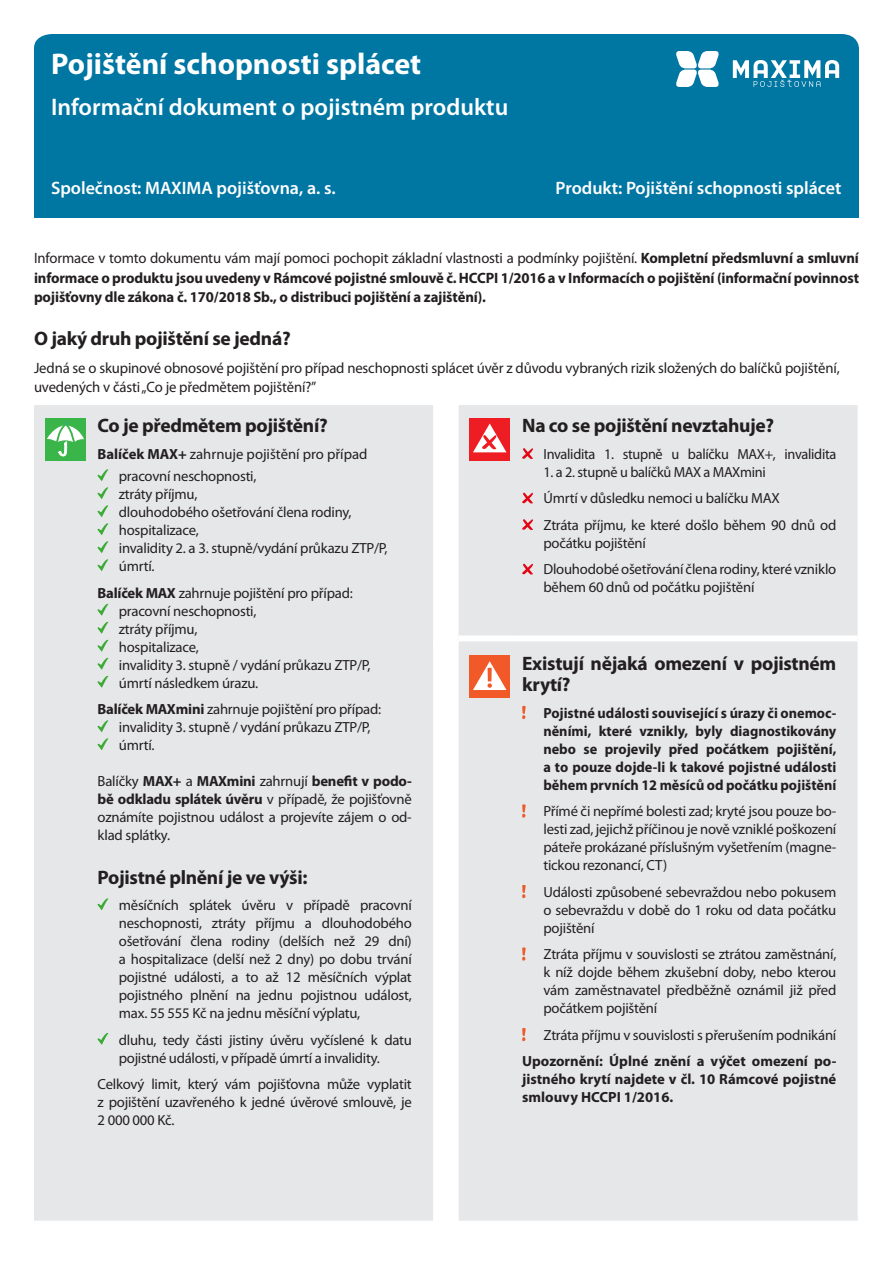
<style>
.page{position:relative;width:893px;height:1263px;background:#fff}
.page>*{position:absolute;margin:0;border:0;box-sizing:border-box;transform-origin:0 0}
.Form_title{font:700 30px "Myriad Pro";color:#fff}
.Form_sub_title{font:600 24px "Myriad Pro";color:#fff}
.Cover_subhead{font:700 19.5px/21px "Myriad Pro";letter-spacing:-.015em;color:#231f20}
.Form_intro{font:700 19.5px "Myriad Pro";letter-spacing:-.015em;color:#231f20}
.Covered_bullets{font:700 19.5px "Myriad Pro";letter-spacing:-.015em;color:#231f20}
.Company_Product_head{font:600 18px "Myriad Pro";color:#fff}
.Form_intro-2{font:700 15px/19.5px "Myriad Pro";letter-spacing:-.01em;color:#231f20;text-align:justify}
.Form_intro-3{font:15px/19.5px "Myriad Pro";letter-spacing:-.01em;color:#231f20}
.Covered_bullets-2{font:14.7px/18px "Myriad Pro";letter-spacing:-.015em;color:#231f20;text-align:justify}
.Covered_bullets-3{font:700 14.7px/18px "Myriad Pro";color:#231f20;text-align:justify}
.s1{font-weight:400}
.s2{font-weight:700}
</style>
<div class="page">
<div style="left:34px;top:119px;width:825px;height:99px;background:#0076a3"></div>
<div style="left:34px;top:34px;width:825px;height:85px;background:#0076a3"></div>
<svg style="left:733px;top:60px;width:106px;height:27px"></svg>
<svg style="left:675px;top:51px;width:45px;height:36px"></svg>
<div style="left:34px;top:405px;width:824px;height:816px;background:#e6e7e9"></div>
<div style="left:459px;top:635px;width:59px;height:6px;background:#fff"></div>
<div style="left:518px;top:635px;width:340px;height:6px;background:#fff"></div>
<div style="left:433px;top:640px;width:26px;height:6px;background:#fff"></div>
<div style="left:45px;top:418px;width:41px;height:42px;background:#3ab54a"></div>
<svg style="left:47px;top:421px;width:37px;height:35px"></svg>
<svg style="left:98px;top:469px;width:10px;height:12px"></svg>
<svg style="left:98px;top:487px;width:10px;height:12px"></svg>
<svg style="left:98px;top:505px;width:10px;height:12px"></svg>
<svg style="left:98px;top:523px;width:10px;height:12px"></svg>
<svg style="left:98px;top:541px;width:10px;height:12px"></svg>
<svg style="left:98px;top:559px;width:10px;height:12px"></svg>
<svg style="left:98px;top:604px;width:10px;height:12px"></svg>
<svg style="left:98px;top:622px;width:10px;height:12px"></svg>
<svg style="left:98px;top:640px;width:10px;height:12px"></svg>
<svg style="left:98px;top:658px;width:10px;height:12px"></svg>
<svg style="left:98px;top:676px;width:10px;height:12px"></svg>
<svg style="left:98px;top:720px;width:10px;height:12px"></svg>
<svg style="left:98px;top:738px;width:10px;height:12px"></svg>
<svg style="left:98px;top:898px;width:10px;height:12px"></svg>
<svg style="left:98px;top:1033px;width:10px;height:12px"></svg>
<div style="left:469px;top:418px;width:41px;height:42px;background:#ee1d23"></div>
<svg style="left:473px;top:423px;width:33px;height:29px"></svg>
<svg style="left:521px;top:447px;width:13px;height:12px"></svg>
<svg style="left:521px;top:492px;width:13px;height:12px"></svg>
<svg style="left:521px;top:518px;width:13px;height:12px"></svg>
<svg style="left:521px;top:563px;width:13px;height:12px"></svg>
<div style="left:469px;top:655px;width:41px;height:43px;background:#f15929"></div>
<svg style="left:473px;top:661px;width:33px;height:29px"></svg>
<svg style="left:522px;top:706px;width:4px;height:13px"></svg>
<svg style="left:522px;top:804px;width:4px;height:14px"></svg>
<svg style="left:522px;top:885px;width:4px;height:13px"></svg>
<svg style="left:522px;top:947px;width:4px;height:14px"></svg>
<svg style="left:522px;top:1028px;width:4px;height:13px"></svg>
<p class="Form_title" style="left:51px;top:47px;width:372px">Pojištění schopnosti splácet</p>
<p class="Form_sub_title" style="left:51px;top:93px;width:459px">Informační dokument o pojistném produktu</p>
<p class="Company_Product_head" style="left:51px;top:178px;width:286px">Společnost: MAXIMA pojišťovna, a. s.</p>
<p class="Company_Product_head" style="left:556px;top:178px;width:287px">Produkt: Pojištění schopnosti splácet</p>
<p class="Form_intro-2" style="left:34px;top:249px;width:826px"><span class="s1">Informace v tomto dokumentu vám mají pomoci pochopit základní vlastnosti a podmínky pojištění.</span> Kompletní předsmluvní a smluvní informace o produktu jsou uvedeny v Rámcové pojistné smlouvě č. HCCPI 1/2016 a v Informacích o pojištění (informační povinnost pojišťovny dle zákona č. 170/2018 Sb., o distribuci pojištění a zajištění).</p>
<p class="Form_intro" style="left:34px;top:327px;width:258px">O jaký druh pojištění se jedná?</p>
<p class="Form_intro-3" style="left:34px;top:358px;width:807px">Jedná se o skupinové obnosové pojištění pro případ neschopnosti splácet úvěr z důvodu vybraných rizik složených do balíčků pojištění, uvedených v části „Co je předmětem pojištění?”</p>
<p class="Cover_subhead" style="left:98px;top:416px;width:232px">Co je předmětem pojištění?</p>
<p class="Covered_bullets-2" style="left:98px;top:445px;width:271px"><span class="s2">Balíček MAX+</span> zahrnuje pojištění pro případ</p>
<p class="Covered_bullets-2" style="left:119px;top:467px;width:139px">pracovní neschopnosti,</p>
<p class="Covered_bullets-2" style="left:119px;top:485px;width:80px">ztráty příjmu,</p>
<p class="Covered_bullets-2" style="left:119px;top:503px;width:234px">dlouhodobého ošetřování člena rodiny,</p>
<p class="Covered_bullets-2" style="left:119px;top:521px;width:81px">hospitalizace,</p>
<p class="Covered_bullets-2" style="left:119px;top:539px;width:270px">invalidity 2. a 3. stupně/vydání průkazu ZTP/P,</p>
<p class="Covered_bullets-2" style="left:119px;top:557px;width:37px">úmrtí.</p>
<p class="Covered_bullets-2" style="left:98px;top:584px;width:257px"><span class="s2">Balíček MAX</span> zahrnuje pojištění pro případ:</p>
<p class="Covered_bullets-2" style="left:119px;top:602px;width:139px">pracovní neschopnosti,</p>
<p class="Covered_bullets-2" style="left:119px;top:620px;width:80px">ztráty příjmu,</p>
<p class="Covered_bullets-2" style="left:119px;top:638px;width:81px">hospitalizace,</p>
<p class="Covered_bullets-2" style="left:119px;top:656px;width:253px">invalidity 3. stupně / vydání průkazu ZTP/P,</p>
<p class="Covered_bullets-2" style="left:119px;top:674px;width:141px">úmrtí následkem úrazu.</p>
<p class="Covered_bullets-2" style="left:98px;top:701px;width:285px"><span class="s2">Balíček MAXmini</span> zahrnuje pojištění pro případ:</p>
<p class="Covered_bullets-2" style="left:119px;top:719px;width:253px">invalidity 3. stupně / vydání průkazu ZTP/P,</p>
<p class="Covered_bullets-2" style="left:119px;top:737px;width:37px">úmrtí.</p>
<p class="Covered_bullets-2" style="left:98px;top:773px;width:316px">Balíčky <span class="s2">MAX+</span> a <span class="s2">MAXmini</span> zahrnují <span class="s2">benefit v podo&shy;bě odkladu splátek úvěru</span> v případě, že pojišťovně oznámíte pojistnou událost a projevíte zájem o od&shy;klad splátky.</p>
<p class="Covered_bullets" style="left:98px;top:866px;width:211px">Pojistné plnění je ve výši:</p>
<p class="Covered_bullets-2" style="left:119px;top:897px;width:294px">měsíčních splátek úvěru v případě pracovní neschopnosti, ztráty příjmu a dlouhodobého ošetřování člena rodiny (delších než 29 dní) a hospitalizace (delší než 2 dny) po dobu trvání pojistné události, a to až 12 měsíčních výplat pojistného plnění na jednu pojistnou událost, max. 55 555 Kč na jednu měsíční výplatu,</p>
<p class="Covered_bullets-2" style="left:119px;top:1031px;width:294px">dluhu, tedy části jistiny úvěru vyčíslené k datu pojistné události, v případě úmrtí a invalidity.</p>
<p class="Covered_bullets-2" style="left:98px;top:1076px;width:316px">Celkový limit, který vám pojišťovna může vyplatit z pojištění uzavřeného k jedné úvěrové smlouvě, je 2 000 000 Kč.</p>
<p class="Cover_subhead" style="left:522px;top:416px;width:254px">Na co se pojištění nevztahuje?</p>
<p class="Covered_bullets-2" style="left:543px;top:445px;width:294px">Invalidita 1. stupně u balíčku MAX+, invalidita</p>
<p class="Covered_bullets-2" style="left:543px;top:463px;width:224px">1. a 2. stupně u balíčků MAX a MAXmini</p>
<p class="Covered_bullets-2" style="left:543px;top:490px;width:238px">Úmrtí v důsledku nemoci u balíčku MAX</p>
<p class="Covered_bullets-2" style="left:543px;top:516px;width:294px">Ztráta příjmu, ke které došlo během 90 dnů od počátku pojištění</p>
<p class="Covered_bullets-2" style="left:543px;top:561px;width:294px">Dlouhodobé ošetřování člena rodiny, které vzniklo během 60 dnů od počátku pojištění</p>
<p class="Cover_subhead" style="left:522px;top:653px;width:316px">Existují nějaká omezení v pojistném krytí?</p>
<p class="Covered_bullets-3" style="left:543px;top:704px;width:294px">Pojistné události související s úrazy či onemoc&shy;něními, které vznikly, byly diagnostikovány nebo se projevily před počátkem pojištění, a to pouze dojde-li k takové pojistné události během prvních 12 měsíců od počátku pojištění</p>
<p class="Covered_bullets-2" style="left:543px;top:802px;width:294px">Přímé či nepřímé bolesti zad; kryté jsou pouze bo&shy;lesti zad, jejichž příčinou je nově vzniklé poškození páteře prokázané příslušným vyšetřením (magne&shy;tickou rezonancí, CT)</p>
<p class="Covered_bullets-2" style="left:543px;top:883px;width:294px">Události způsobené sebevraždou nebo pokusem o sebevraždu v době do 1 roku od data počátku pojištění</p>
<p class="Covered_bullets-2" style="left:543px;top:945px;width:294px">Ztráta příjmu v souvislosti se ztrátou zaměstnání, k níž dojde během zkušební doby, nebo kterou vám zaměstnavatel předběžně oznámil již před počátkem pojištění</p>
<p class="Covered_bullets-2" style="left:543px;top:1026px;width:294px">Ztráta příjmu v souvislosti s přerušením podnikání</p>
<p class="Covered_bullets-3" style="left:522px;top:1052px;width:316px">Upozornění: Úplné znění a výčet omezení po&shy;jistného krytí najdete v čl. 10 Rámcové pojistné smlouvy HCCPI 1/2016.</p>
</div>
